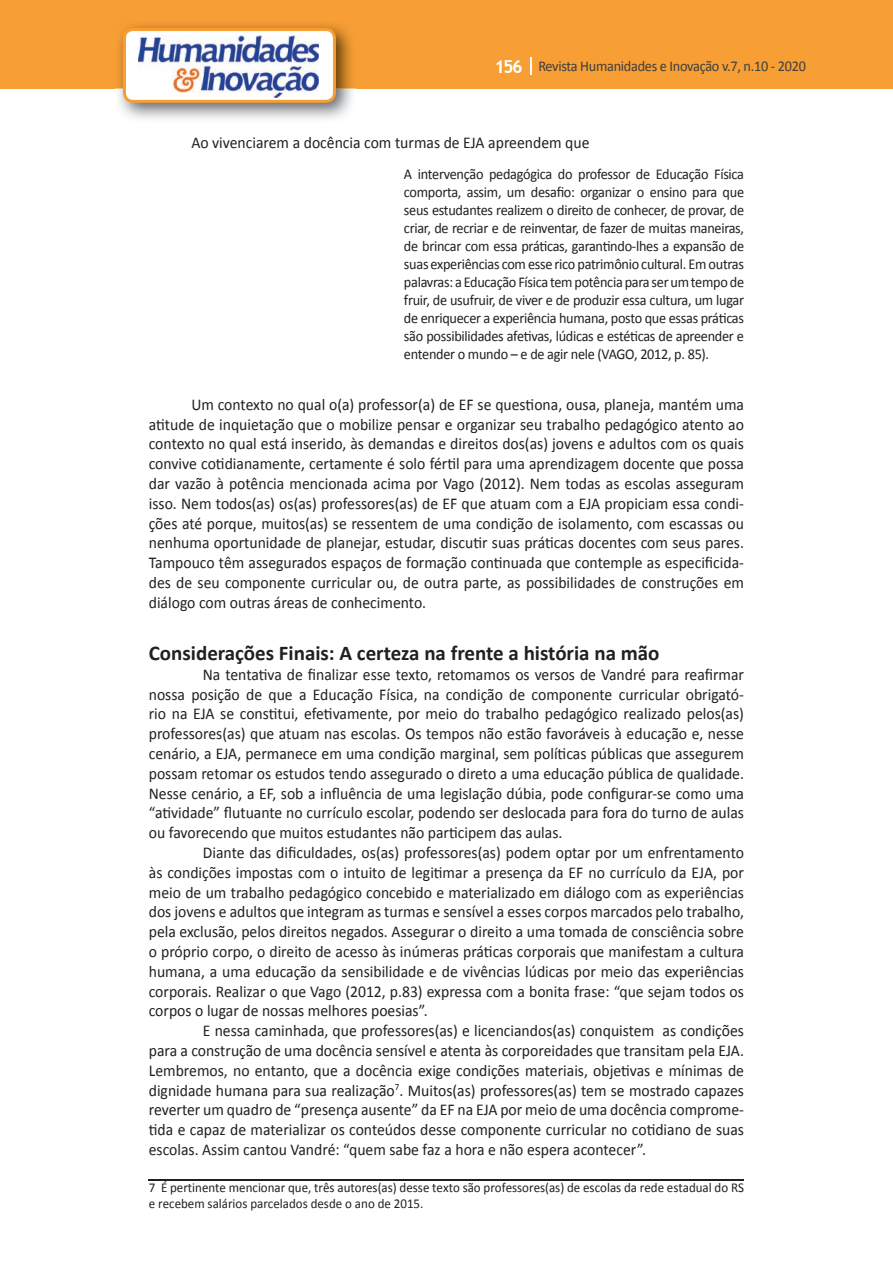
<style>
.page{position:relative;width:893px;height:1263px;background:#fff}
.page>*{position:absolute;margin:0;border:0;box-sizing:border-box;transform-origin:0 0}
.t1{font:700 21px "Calibri";color:#231f20}
.t2{font:16.5px/19.8px "Calibri";color:#231f20;text-align:justify;scale:.95 1}
.t3{font:15px/18px "Calibri";letter-spacing:-.02em;color:#231f20;text-align:justify;scale:.95 1}
.t4{font:15px "Calibri";letter-spacing:-.02em;color:#3e3e3f;scale:.95 1}
.t5{font:13.5px/16.2px "Calibri";color:#231f20;scale:.96 1}
.s1{font-family:"Trebuchet MS";font-weight:700;font-size:18px;color:#fff}
</style>
<div class="page">
<div style="left:0;top:0;width:893px;height:88px;background:#f79e34"></div>
<svg style="left:530px;top:57px;width:2px;height:18px"></svg>
<img style="left:115px;top:24px;width:241px;height:95px">
<svg style="left:123px;top:28px;width:213px;height:75px"></svg>
<hr style="left:149px;top:1179px;width:595px;height:2px;background:#231f20">
<p class="t4" style="left:495px;top:57px;width:329px"><span class="s1">156</span> Revista Humanidades e Inovação v.7, n.10 - 2020</p>
<p class="t2" style="left:191px;top:133px;width:421px">Ao vivenciarem a docência com turmas de EJA apreendem que</p>
<p class="t3" style="left:404px;top:165px;width:360px">A intervenção pedagógica do professor de Educação Física comporta, assim, um desafio: organizar o ensino para que seus estudantes realizem o direito de conhecer, de provar, de criar, de recriar e de reinventar, de fazer de muitas maneiras, de brincar com essa práticas, garantindo-lhes a expansão de suas experiências com esse rico patrimônio cultural. Em outras palavras: a Educação Física tem potência para ser um tempo de fruir, de usufruir, de viver e de produzir essa cultura, um lugar de enriquecer a experiência humana, posto que essas práticas são possibilidades afetivas, lúdicas e estéticas de apreender e entender o mundo – e de agir nele (VAGO, 2012, p. 85).</p>
<p class="t2" style="left:149px;top:394px;width:628px;text-indent:43px">Um contexto no qual o(a) professor(a) de EF se questiona, ousa, planeja, mantém uma atitude de inquietação que o mobilize pensar e organizar seu trabalho pedagógico atento ao contexto no qual está inserido, às demandas e direitos dos(as) jovens e adultos com os quais convive cotidianamente, certamente é solo fértil para uma aprendizagem docente que possa dar vazão à potência mencionada acima por Vago (2012). Nem todas as escolas asseguram isso. Nem todos(as) os(as) professores(as) de EF que atuam com a EJA propiciam essa condi&shy;ções até porque, muitos(as) se ressentem de uma condição de isolamento, com escassas ou nenhuma oportunidade de planejar, estudar, discutir suas práticas docentes com seus pares.<br>Tampouco têm assegurados espaços de formação continuada que contemple as especificida&shy;des de seu componente curricular ou, de outra parte, as possibilidades de construções em diálogo com outras áreas de conhecimento.</p>
<p class="t1" style="left:149px;top:640px;width:512px">Considerações Finais: A certeza na frente a história na mão</p>
<p class="t2" style="left:149px;top:664px;width:628px;text-indent:54px">Na tentativa de finalizar esse texto, retomamos os versos de Vandré para reafirmar nossa posição de que a Educação Física, na condição de componente curricular obrigató&shy;rio na EJA se constitui, efetivamente, por meio do trabalho pedagógico realizado pelos(as) professores(as) que atuam nas escolas. Os tempos não estão favoráveis à educação e, nesse cenário, a EJA, permanece em uma condição marginal, sem políticas públicas que assegurem possam retomar os estudos tendo assegurado o direto a uma educação pública de qualidade.<br>Nesse cenário, a EF, sob a influência de uma legislação dúbia, pode configurar-se como uma “atividade” flutuante no currículo escolar, podendo ser deslocada para fora do turno de aulas ou favorecendo que muitos estudantes não participem das aulas.</p>
<p class="t2" style="left:149px;top:843px;width:628px;text-indent:54px">Diante das dificuldades, os(as) professores(as) podem optar por um enfrentamento às condições impostas com o intuito de legitimar a presença da EF no currículo da EJA, por meio de um trabalho pedagógico concebido e materializado em diálogo com as experiências dos jovens e adultos que integram as turmas e sensível a esses corpos marcados pelo trabalho, pela exclusão, pelos direitos negados. Assegurar o direito a uma tomada de consciência sobre o próprio corpo, o direito de acesso às inúmeras práticas corporais que manifestam a cultura humana, a uma educação da sensibilidade e de vivências lúdicas por meio das experiências corporais. Realizar o que Vago (2012, p.83) expressa com a bonita frase: “que sejam todos os corpos o lugar de nossas melhores poesias”.</p>
<p class="t2" style="left:149px;top:1021px;width:628px;text-indent:54px">E nessa caminhada, que professores(as) e licenciandos(as) conquistem as condições para a construção de uma docência sensível e atenta às corporeidades que transitam pela EJA.<br>Lembremos, no entanto, que a docência exige condições materiais, objetivas e mínimas de dignidade humana para sua realização<sup>7</sup>. Muitos(as) professores(as) tem se mostrado capazes reverter um quadro de “presença ausente” da EF na EJA por meio de uma docência comprome&shy;tida e capaz de materializar os conteúdos desse componente curricular no cotidiano de suas escolas. Assim cantou Vandré: “quem sabe faz a hora e não espera acontecer”.</p>
<p class="t5" style="left:149px;top:1179px;width:621px">7 É pertinente mencionar que, três autores(as) desse texto são professores(as) de escolas da rede estadual do RS e recebem salários parcelados desde o ano de 2015.</p>
</div>
